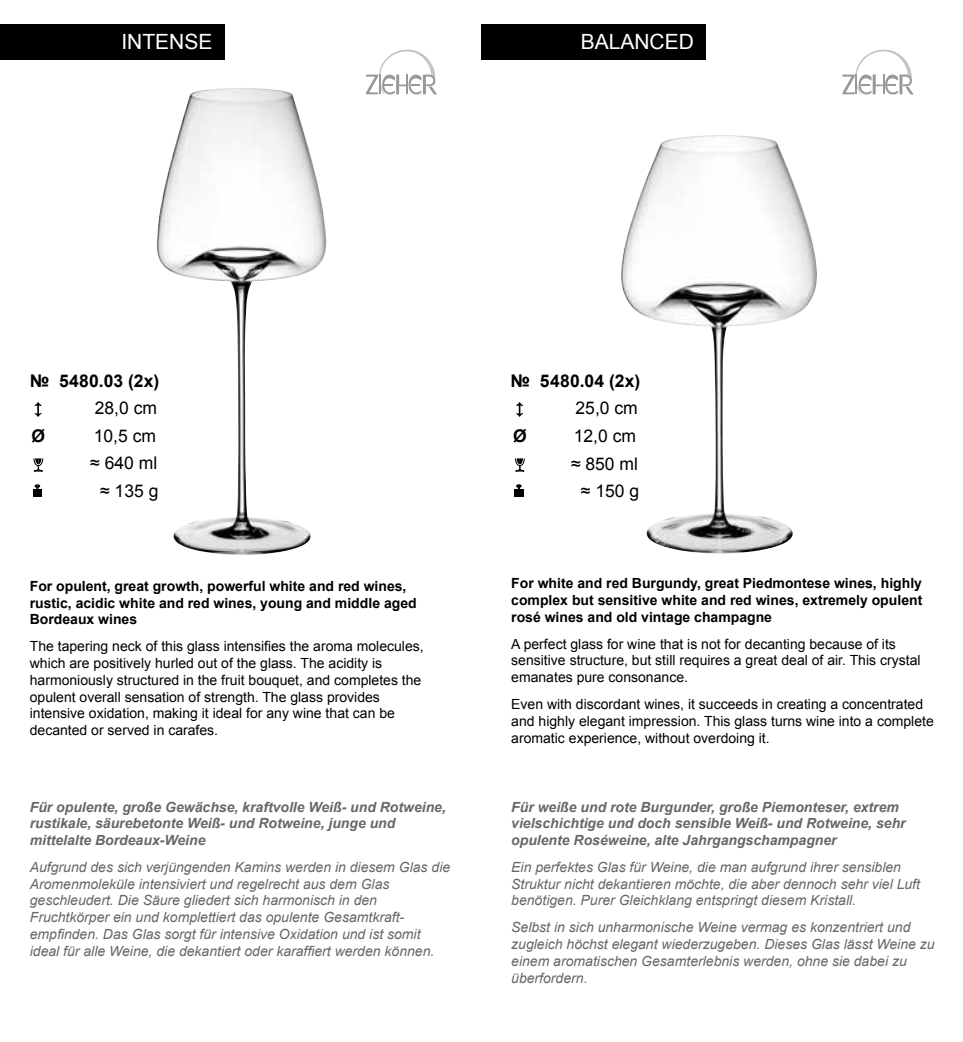
<style>
.page{position:relative;width:963px;height:1042px;background:#fff}
.page>*{position:absolute;margin:0;border:0;box-sizing:border-box;transform-origin:0 0}
.t1{font:21px "Arial";color:#fff}
.t2{font:17.5px/27.5px "Arial";color:#000;text-align:center}
.t3{font:700 17.5px "Arial";letter-spacing:.02em;color:#000}
.t4{font:italic 14px/16.8px "Arial";color:#676767}
.t5{font:14px/16.8px "Arial";color:#000}
.t6{font:italic 700 14px/16.8px "Arial";color:#676767}
.t7{font:700 14px/16.8px "Arial";color:#000}
</style>
<div class="page">
<div style="left:0;top:25px;width:225px;height:35px;background:#000"></div>
<div style="left:481px;top:25px;width:225px;height:35px;background:#000"></div>
<img style="left:157px;top:88px;width:169px;height:467px">
<img style="left:621px;top:135px;width:196px;height:418px">
<svg style="left:34px;top:458px;width:10px;height:13px"></svg>
<div style="left:37px;top:489px;width:5px;height:8px;background:#000"></div>
<svg style="left:33px;top:484px;width:8px;height:13px"></svg>
<svg style="left:35px;top:402px;width:6px;height:15px"></svg>
<svg style="left:515px;top:458px;width:10px;height:13px"></svg>
<div style="left:514px;top:489px;width:5px;height:8px;background:#000"></div>
<svg style="left:516px;top:484px;width:7px;height:13px"></svg>
<svg style="left:516px;top:402px;width:7px;height:15px"></svg>
<svg style="left:366px;top:50px;width:71px;height:45px"></svg>
<svg style="left:842px;top:50px;width:71px;height:45px"></svg>
<h1 class="t1" style="left:121px;top:28px;width:93px">INTENSE</h1>
<h1 class="t1" style="left:580px;top:28px;width:115px">BALANCED</h1>
<p class="t3" style="left:30px;top:369px;width:131px">№ 5480.03 (2x)</p>
<p class="t2" style="left:90px;top:394px;width:70px">28,0 cm<br>10,5 cm ≈ 640 ml ≈ 135 g</p>
<p class="t3" style="left:510px;top:369px;width:131px">№ 5480.04 (2x)</p>
<p class="t2" style="left:571px;top:395px;width:70px">25,0 cm<br>12,0 cm ≈ 850 ml ≈ 150 g</p>
<p class="t3" style="left:32px;top:424px;width:15px">Ø</p>
<p class="t3" style="left:513px;top:424px;width:15px">Ø</p>
<p class="t7" style="left:30px;top:578px;width:388px">For opulent, great growth, powerful white and red wines, rustic, acidic white and red wines, young and middle aged<br>Bordeaux wines</p>
<p class="t5" style="left:30px;top:638px;width:395px">The tapering neck of this glass intensifies the aroma molecules, which are positively hurled out of the glass. The acidity is harmoniously structured in the fruit bouquet, and completes the opulent overall sensation of strength. The glass provides intensive oxidation, making it ideal for any wine that can be decanted or served in carafes.</p>
<p class="t6" style="left:30px;top:799px;width:417px">Für opulente, große Gewächse, kraftvolle Weiß- und Rotweine, rustikale, säurebetonte Weiß- und Rotweine, junge und mittelalte Bordeaux-Weine</p>
<p class="t4" style="left:30px;top:859px;width:422px">Aufgrund des sich verjüngenden Kamins werden in diesem Glas die Aromenmoleküle intensiviert und regelrecht aus dem Glas geschleudert. Die Säure gliedert sich harmonisch in den Fruchtkörper ein und komplettiert das opulente Gesamtkraft&shy;empfinden. Das Glas sorgt für intensive Oxidation und ist somit ideal für alle Weine, die dekantiert oder karaffiert werden können.</p>
<p class="t7" style="left:511px;top:575px;width:412px;text-align:justify">For white and red Burgundy, great Piedmontese wines, highly complex but sensitive white and red wines, extremely opulent rosé wines and old vintage champagne</p>
<p class="t5" style="left:511px;top:635px;width:411px">A perfect glass for wine that is not for decanting because of its sensitive structure, but still requires a great deal of air. This crystal emanates pure consonance.</p>
<p class="t5" style="left:511px;top:696px;width:424px">Even with discordant wines, it succeeds in creating a concentrated and highly elegant impression. This glass turns wine into a complete aromatic experience, without overdoing it.</p>
<p class="t6" style="left:511px;top:799px;width:396px">Für weiße und rote Burgunder, große Piemonteser, extrem vielschichtige und doch sensible Weiß- und Rotweine, sehr opulente Roséweine, alte Jahrgangschampagner</p>
<p class="t4" style="left:511px;top:859px;width:410px">Ein perfektes Glas für Weine, die man aufgrund ihrer sensiblen<br>Struktur nicht dekantieren möchte, die aber dennoch sehr viel Luft benötigen. Purer Gleichklang entspringt diesem Kristall.</p>
<p class="t4" style="left:511px;top:919px;width:425px">Selbst in sich unharmonische Weine vermag es konzentriert und zugleich höchst elegant wiederzugeben. Dieses Glas lässt Weine zu einem aromatischen Gesamterlebnis werden, ohne sie dabei zu überfordern.</p>
</div>
